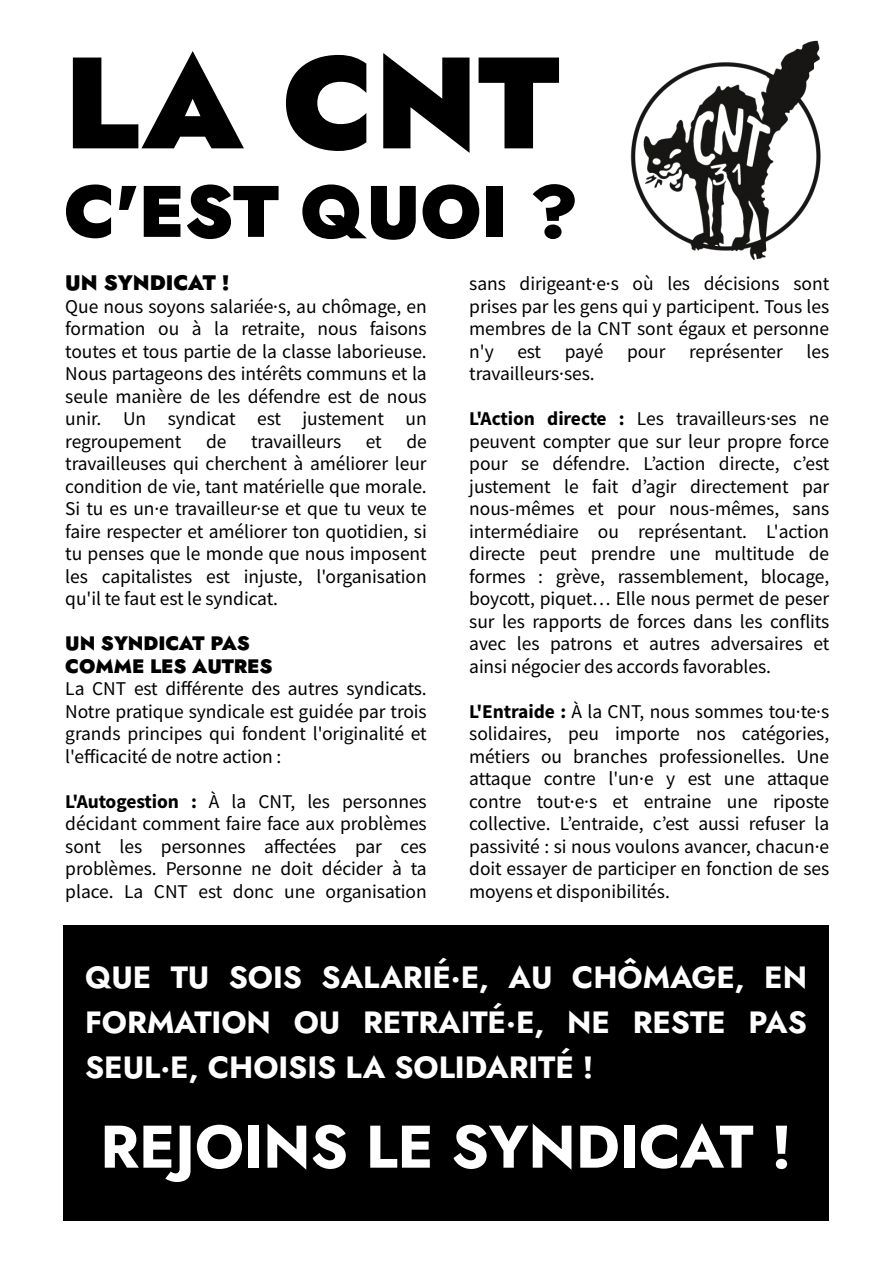
<style>
.page{position:relative;width:893px;height:1263px;background:#fff}
.page>*{position:absolute;margin:0;border:0;box-sizing:border-box;transform-origin:0 0}
.t1{font:900 129.75px "Jost";color:#000}
.t2{font:900 72.75px "Jost";color:#000}
.t3{font:700 60px "Jost";color:#fff}
.t4{font:700 30.75px/45px "Jost";letter-spacing:-.005em;color:#fff;text-align:justify}
.t5{font:900 21px "Jost";letter-spacing:-.005em;color:#000}
.t6{font:19.5px/22.5px "Source Sans Pro";letter-spacing:-.005em;color:#000;text-align:justify}
.t7{font:900 19.5px/22.5px "Jost";letter-spacing:-.005em;color:#000}
.t8{font:19.5px "Source Sans Pro";color:#181715}
.s1{font-weight:700}
</style>
<div class="page">
<div style="left:64px;top:925px;width:765px;height:296px;background:#000"></div>
<img style="left:630px;top:40px;width:191px;height:221px">
<h1 class="t1" style="left:64px;top:10px;width:497px">LA CNT</h1>
<h2 class="t2" style="left:64px;top:159px;width:516px">C'EST QUOI ?</h2>
<p class="t5" style="left:65px;top:268px;width:166px">UN SYNDICAT !</p>
<p class="t6" style="left:65px;top:294px;width:363px">Que nous soyons salariee·s, au chômage, en formation ou à la retraite, nous faisons toutes et tous partie de la classe laborieuse.<br>Nous partageons des intérêts communs et la seule manière de les défendre est de nous unir. Un syndicat est justement un regroupement</p>
<p class="t6" style="left:469px;top:272px;width:362px">sans dirigeant·e·s où les décisions sont prises par les gens qui y participent. Tous les membres de la CNT sont égaux et personne n'y est payé pour représenter les travailleurs·ses.</p>
<p class="t6" style="left:469px;top:407px;width:362px"><span class="s1">L'Action directe :</span> Les travailleurs·ses ne peuvent compter que sur leur propre force pour se défendre. L’action directe, c’est justement le fait d’agir directement par nous-mêmes et pour nous-mêmes, sans intermédiaire ou représentant. L'action directe peut prendre une multitude de formes : grève, rassemblement, blocage, boycott, piquet… Elle nous permet de peser sur les rapports de forces dans les conflits avec les patrons et autres adversaires et ainsi négocier des accords favorables.</p>
<p class="t6" style="left:469px;top:699px;width:362px"><span class="s1">L'Entraide :</span> À la CNT, nous sommes tou·te·s solidaires, peu importe nos catégories, métiers ou branches professionelles. Une attaque contre l'un·e y est une attaque contre tout·e·s et entraine une riposte collective. L’entraide, c’est aussi refuser la passivité : si nous voulons avancer, chacun·e doit essayer de participer en fonction de ses moyens et disponibilités.</p>
<p class="t8" style="left:254px;top:293px;width:12px">´</p>
<p class="t6" style="left:65px;top:429px;width:363px;text-indent:341px">de travailleuses qui cherchent à améliorer leur condition de vie, tant matérielle que morale.<br>Si tu es un·e travailleur·se et que tu veux te faire respecter et améliorer ton quotidien, si tu penses que le monde que nous imposent les capitalistes est injuste, l'organisation qu'il te faut est le syndicat.</p>
<p class="t7" style="left:65px;top:632px;width:209px">UN SYNDICAT PAS<br>COMME LES AUTRES</p>
<p class="t6" style="left:65px;top:677px;width:363px">La CNT est differente des autres syndicats.<br>Notre pratique syndicale est guidée par trois grands principes qui fondent l'originalité et l'efficacité de notre action :</p>
<p class="t6" style="left:65px;top:789px;width:363px"><span class="s1">L'Autogestion :</span> À la CNT, les personnes décidant comment faire face aux problèmes sont les personnes affectées par ces problèmes. Personne ne doit décider à ta place. La CNT est donc une organisation</p>
<p class="t6" style="left:206px;top:429px;width:22px">de</p>
<p class="t6" style="left:251px;top:429px;width:92px">travailleurs</p>
<p class="t6" style="left:366px;top:429px;width:17px">et</p>
<p class="t8" style="left:191px;top:676px;width:12px">´</p>
<h3 class="t4" style="left:85px;top:954px;width:723px">QUE TU SOIS SALARIÉ·E, AU CHÔMAGE, EN FORMATION OU RETRAITÉ·E, NE RESTE PAS SEUL·E, CHOISIS LA SOLIDARITÉ !</h3>
<h3 class="t3" style="left:100px;top:1103px;width:693px">REJOINS LE SYNDICAT !</h3>
</div>
